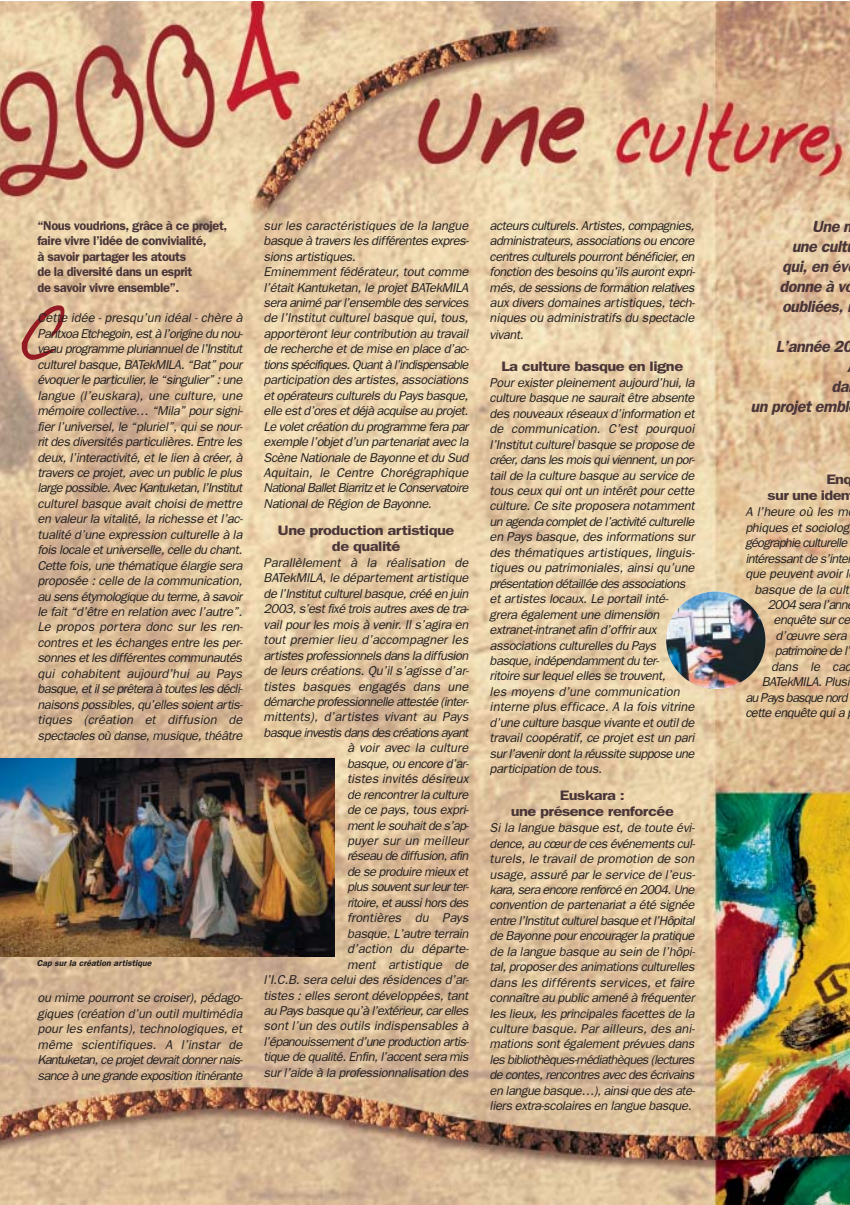
<style>
.page{position:relative;width:850px;height:1205px;background:#fff}
.page>*{position:absolute;margin:0;border:0;box-sizing:border-box;transform-origin:0 0}
.t1{font:69.12px "Notepad";color:#941b23}
.t2{font:italic 600 16.25px/20px "Franklin Gothic";letter-spacing:-.03em;color:#4a3538;text-align:right}
.t3{font:600 13.75px/16.5px "Franklin Gothic";letter-spacing:-.03em;color:#4a3538;text-align:center;scale:1.2 1}
.t4{font:italic 12.88px/15.5px "Franklin Gothic";letter-spacing:-.03em;color:#231f1f;text-align:justify}
.t5{font:600 12.88px/15.5px "Franklin Gothic";letter-spacing:-.03em;color:#4a3538}
.t6{font:italic 12.88px "Franklin Gothic";letter-spacing:-.01em;color:#231f1f}
.t7{font:italic 12.88px "Franklin Gothic";letter-spacing:-.055em;color:#231f1f}
.t8{font:italic 12.88px "Franklin Gothic";letter-spacing:-.065em;color:#231f1f}
.t9{font:italic 12.88px "Franklin Gothic";letter-spacing:-.05em;color:#231f1f}
.t10{font:italic 600 8.75px "Franklin Gothic";color:#231f1f}
</style>
<div class="page">
<img style="left:0;top:1px;width:850px;height:1204px">
<img style="left:0;top:759px;width:335px;height:198px">
<img style="left:666px;top:592px;width:99px;height:97px;border-radius:50%">
<p class="t5" style="left:37px;top:219px;width:191px">“Nous voudrions, grâce à ce projet, faire vivre l’idée de convivialité,<br>à savoir partager les atouts<br>de la diversité dans un esprit<br>de savoir vivre ensemble”.</p>
<p class="t4" style="left:37px;top:311px;width:207px">Cette idée - presqu’un idéal - chère à Pantxoa Etchegoin, est à l’origine du nou&shy;veau programme pluriannuel de l’Institut culturel basque, BATekMILA. “Bat” pour évoquer le particulier, le “singulier” : une langue (l’euskara), une culture, une mémoire collective… “Mila” pour signi&shy;fier l’universel, le “pluriel”, qui se nour&shy;rit des diversités particulières. Entre les deux, l’interactivité, et le lien à créer, à travers ce projet, avec un public le plus large possible. Avec Kantuketan, l’Institut culturel basque avait choisi de mettre en valeur la vitalité, la richesse et l’ac&shy;tualité d’une expression culturelle à la fois locale et universelle, celle du chant.<br>Cette fois, une thématique élargie sera proposée : celle de la communication, au sens étymologique du terme, à savoir le fait “d’être en relation avec l’autre”.<br>Le propos portera donc sur les ren&shy;contres et les échanges entre les per&shy;sonnes et les différentes communautés qui cohabitent aujourd’hui au Pays basque, et il se prêtera à toutes les décli&shy;naisons possibles, qu’elles soient artis&shy;tiques (création et diffusion de spectacles où danse, musique, théâtre</p>
<h1 class="t1" style="left:21px;top:301px;width:45px">C</h1>
<p class="t10" style="left:37px;top:960px;width:116px">Cap sur la création artistique</p>
<p class="t4" style="left:37px;top:991px;width:207px">ou mime pourront se croiser), pédago&shy;giques (création d’un outil multimédia pour les enfants), technologiques, et même scientifiques. A l’instar de Kantuketan, ce projet devrait donner nais&shy;sance à une grande exposition itinérante</p>
<p class="t4" style="left:264px;top:219px;width:207px;text-align:left">sur les caractéristiques de la langue basque à travers les différentes expres&shy;sions artistiques.<br>Eminemment fédérateur, tout comme l’était Kantuketan, le projet BATekMILA sera animé par l’ensemble des services de l’Institut culturel basque qui, tous, apporteront leur contribution au travail de recherche et de mise en place d’ac&shy;tions spécifiques. Quant à l’indispensable participation des artistes, associations et opérateurs culturels du Pays basque, elle est d’ores et déjà acquise au projet.<br>Le volet création du programme fera par exemple l’objet d’un partenariat avec la Scène Nationale de Bayonne et du Sud Aquitain, le Centre Chorégraphique National Ballet Biarritz et le Conservatoire National de Région de Bayonne.</p>
<p class="t3" style="left:278px;top:523px;width:149px">Une production artistique de qualité</p>
<p class="t4" style="left:264px;top:556px;width:207px;text-align:right">Parallèlement à la réalisation de<br>BATekMILA, le département artistique de l’Institut culturel basque, créé en juin<br>2003, s’est fixé trois autres axes de tra&shy;vail pour les mois à venir. Il s’agira en tout premier lieu d’accompagner les artistes professionnels dans la diffusion de leurs créations. Qu’il s’agisse d’ar&shy;tistes basques engagés dans une démarche professionnelle attestée (inter&shy;mittents), d’artistes vivant au Pays basque investis dans des créations ayant à voir avec la culture<br>basque, ou encore d’ar-<br>tistes invités désireux<br>de rencontrer la culture<br>de ce pays, tous expri-<br>ment le souhait de s’ap-<br>puyer sur un meilleur<br>réseau de diffusion, afin<br>de se produire mieux et<br>plus souvent sur leur ter-<br>ritoire, et aussi hors des<br>frontières du Pays<br>basque. L’autre terrain<br>d’action du départe-<br>ment artistique de<br>l’I.C.B. sera celui des résidences d’ar&shy;tistes : elles seront développées, tant au Pays basque qu’à l’extérieur, car elles sont l’un des outils indispensables à l’épanouissement d’une production artis&shy;tique de qualité. Enfin, l’accent sera mis sur l’aide à la professionnalisation des</p>
<p class="t4" style="left:490px;top:219px;width:207px">acteurs culturels. Artistes, compagnies, administrateurs, associations ou encore centres culturels pourront bénéficier, en fonction des besoins qu’ils auront expri&shy;més, de sessions de formation relatives aux divers domaines artistiques, tech&shy;niques ou administratifs du spectacle vivant.</p>
<p class="t3" style="left:501px;top:359px;width:153px">La culture basque en ligne</p>
<p class="t4" style="left:490px;top:376px;width:207px;text-align:left">Pour exister pleinement aujourd’hui, la culture basque ne saurait être absente des nouveaux réseaux d’information et de communication. C’est pourquoi l’Institut culturel basque se propose de créer, dans les mois qui viennent, un por&shy;tail de la culture basque au service de tous ceux qui ont un intérêt pour cette culture. Ce site proposera notamment un agenda complet de l’activité culturelle en Pays basque, des informations sur des thématiques artistiques, linguis&shy;tiques ou patrimoniales, ainsi qu’une présentation détaillée des associations et artistes locaux. Le portail inté&shy;grera également une dimension extranet-intranet afin d’offrir aux associations culturelles du Pays basque, indépendamment du ter-<br>ritoire sur lequel elles se trouvent,<br>les moyens d’une communication interne plus efficace. A la fois vitrine d’une culture basque vivante et outil de travail coopératif, ce projet est un pari sur l’avenir dont la réussite suppose une participation de tous.</p>
<p class="t3" style="left:511px;top:788px;width:137px">Euskara :<br>une présence renforcée</p>
<p class="t4" style="left:490px;top:821px;width:207px">Si la langue basque est, de toute évi&shy;dence, au cœur de ces événements cul&shy;turels, le travail de promotion de son usage, assuré par le service de l’eus&shy;kara, sera encore renforcé en 2004. Une convention de partenariat a été signée entre l’Institut culturel basque et l’Hôpital de Bayonne pour encourager la pratique de la langue basque au sein de l’hôpi&shy;tal, proposer des animations culturelles dans les différents services, et faire connaître au public amené à fréquenter les lieux, les principales facettes de la culture basque. Par ailleurs, des ani&shy;mations sont également prévues dans les bibliothèques-médiathèques (lectures de contes, rencontres avec des écrivains en langue basque…), ainsi que des ate&shy;liers extra-scolaires en langue basque.</p>
<p class="t2" style="left:812px;top:218px;width:29px">Une</p>
<p class="t2" style="left:792px;top:238px;width:57px">une cult</p>
<p class="t2" style="left:782px;top:258px;width:67px">qui, en év</p>
<p class="t2" style="left:780px;top:278px;width:67px">donne à v</p>
<p class="t2" style="left:782px;top:298px;width:63px">oubliées,</p>
<p class="t2" style="left:776px;top:338px;width:78px">L’année 20</p>
<p class="t2" style="left:751px;top:378px;width:100px">da<br>un projet embl</p>
<p class="t3" style="left:768px;top:472px;width:72px;text-align:right">Enq<br>sur une iden</p>
<p class="t6" style="left:745px;top:507px;width:104px">A l’heure où les m</p>
<p class="t4" style="left:745px;top:521px;width:105px">phiques et sociolog</p>
<p class="t7" style="left:745px;top:538px;width:104px">géographie culturelle</p>
<p class="t9" style="left:745px;top:554px;width:104px">intéressant de s’inte</p>
<p class="t6" style="left:745px;top:569px;width:105px">que peuvent avoir l</p>
<p class="t6" style="left:754px;top:585px;width:96px">basque de la cult</p>
<p class="t7" style="left:767px;top:600px;width:82px">2004 sera l’ann</p>
<p class="t4" style="left:774px;top:613px;width:78px">enquête sur ce</p>
<p class="t4" style="left:775px;top:629px;width:73px">d’œuvre sera</p>
<p class="t8" style="left:775px;top:646px;width:77px">patrimoine de l’</p>
<p class="t6" style="left:771px;top:662px;width:82px">dans le cad</p>
<p class="t4" style="left:762px;top:675px;width:90px">BATekMILA. Plusi</p>
<p class="t8" style="left:745px;top:693px;width:104px">au Pays basque nord</p>
<p class="t4" style="left:745px;top:706px;width:101px">cette enquête qui a</p>
</div>
